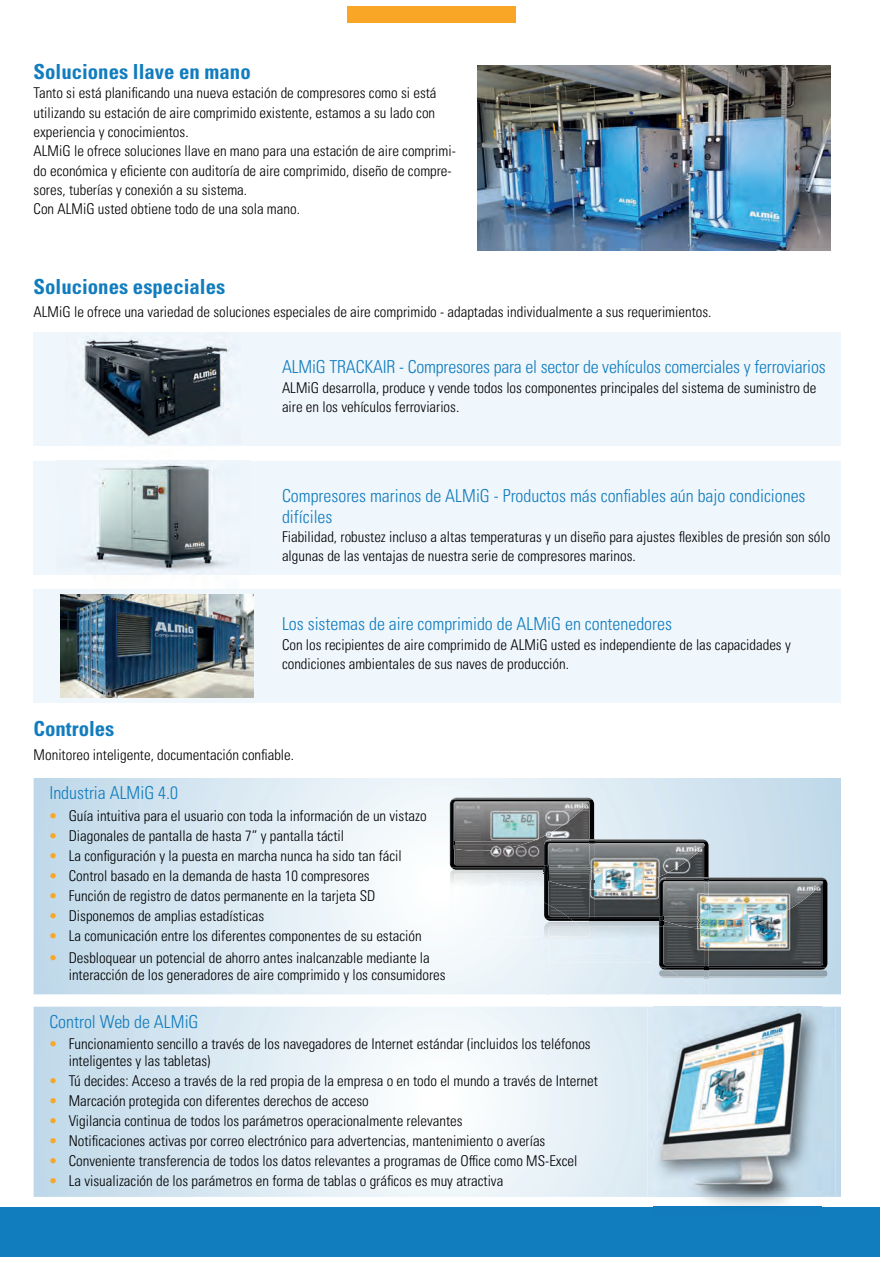
<style>
.page{position:relative;width:893px;height:1263px;background:#fff}
.page>*{position:absolute;margin:0;border:0;box-sizing:border-box;transform-origin:0 0}
.t1{font:700 condensed 20.85px "Univers LT Pro";color:#117cbe}
.t2{font:300 condensed 17.85px/20.9px "Univers LT Pro";color:#117cbe}
.t3{font:300 condensed 14.85px/19.4px "Univers LT Pro";color:#000001}
.s1{color:#f9a626}
</style>
<div class="page">
<div style="left:348px;top:6px;width:168px;height:17px;background:#f9a626"></div>
<div style="left:0;top:1207px;width:880px;height:50px;background:#117cbe"></div>
<svg style="left:34px;top:1007px;width:807px;height:190px"></svg>
<div style="left:34px;top:589px;width:807px;height:114px;background:#f0f7fc"></div>
<div style="left:34px;top:461px;width:807px;height:113px;background:#f0f7fc"></div>
<svg style="left:34px;top:778px;width:807px;height:216px"></svg>
<img style="left:452px;top:798px;width:140px;height:2px">
<img style="left:451px;top:867px;width:93px;height:4px">
<img style="left:450px;top:800px;width:144px;height:67px">
<img style="left:457px;top:844px;width:66px;height:7px">
<img style="left:457px;top:842px;width:74px;height:2px">
<svg style="left:454px;top:842px;width:3px;height:24px"></svg>
<img style="left:454px;top:801px;width:136px;height:41px">
<img style="left:452px;top:939px;width:92px;height:2px">
<img style="left:454px;top:869px;width:90px;height:1px">
<img style="left:450px;top:871px;width:94px;height:68px">
<img style="left:454px;top:888px;width:70px;height:6px">
<img style="left:455px;top:894px;width:76px;height:3px">
<div style="left:454px;top:897px;width:90px;height:40px;background:#f4f9fc"></div>
<img style="left:594px;top:839px;width:114px;height:80px">
<img style="left:550px;top:839px;width:40px;height:2px">
<img style="left:594px;top:919px;width:65px;height:5px">
<img style="left:546px;top:919px;width:27px;height:2px">
<img style="left:544px;top:841px;width:46px;height:24px">
<img style="left:544px;top:881px;width:50px;height:38px">
<img style="left:544px;top:902px;width:26px;height:17px">
<img style="left:594px;top:883px;width:49px;height:7px">
<img style="left:554px;top:883px;width:34px;height:6px">
<img style="left:594px;top:843px;width:108px;height:1px">
<img style="left:550px;top:843px;width:40px;height:1px">
<img style="left:594px;top:880px;width:57px;height:3px">
<img style="left:548px;top:880px;width:40px;height:3px">
<img style="left:592px;top:844px;width:112px;height:36px">
<img style="left:549px;top:867px;width:43px;height:4px">
<img style="left:549px;top:844px;width:45px;height:23px">
<img style="left:549px;top:869px;width:41px;height:1px">
<img style="left:549px;top:871px;width:45px;height:9px">
<svg style="left:588px;top:873px;width:6px;height:16px"></svg>
<img style="left:548px;top:846px;width:2px;height:19px">
<svg style="left:544px;top:865px;width:5px;height:16px"></svg>
<svg style="left:590px;top:839px;width:4px;height:5px"></svg>
<svg style="left:546px;top:839px;width:4px;height:7px"></svg>
<img style="left:545px;top:922px;width:29px;height:2px">
<img style="left:544px;top:924px;width:164px;height:71px">
<svg style="left:574px;top:919px;width:20px;height:5px"></svg>
<img style="left:548px;top:924px;width:46px;height:15px">
<img style="left:544px;top:924px;width:35px;height:12px">
<svg style="left:544px;top:936px;width:4px;height:5px"></svg>
<img style="left:555px;top:953px;width:88px;height:7px">
<img style="left:551px;top:994px;width:151px;height:1px">
<img style="left:548px;top:960px;width:103px;height:3px">
<img style="left:548px;top:963px;width:154px;height:31px">
<img style="left:708px;top:877px;width:117px;height:2px">
<img style="left:666px;top:877px;width:38px;height:2px">
<img style="left:708px;top:968px;width:119px;height:10px">
<img style="left:708px;top:879px;width:119px;height:89px">
<img style="left:659px;top:879px;width:45px;height:37px">
<img style="left:659px;top:924px;width:49px;height:44px">
<img style="left:707px;top:923px;width:51px;height:6px">
<img style="left:674px;top:923px;width:33px;height:1px">
<img style="left:674px;top:924px;width:34px;height:5px">
<img style="left:674px;top:920px;width:93px;height:3px">
<img style="left:674px;top:920px;width:31px;height:1px">
<img style="left:674px;top:922px;width:32px;height:1px">
<img style="left:708px;top:883px;width:115px;height:37px">
<img style="left:665px;top:882px;width:43px;height:38px">
<img style="left:663px;top:883px;width:2px;height:33px">
<svg style="left:659px;top:916px;width:15px;height:8px"></svg>
<img style="left:708px;top:881px;width:115px;height:2px">
<img style="left:666px;top:881px;width:38px;height:1px">
<svg style="left:704px;top:877px;width:4px;height:5px"></svg>
<svg style="left:661px;top:877px;width:5px;height:6px"></svg>
<img style="left:708px;top:969px;width:116px;height:1px">
<img style="left:708px;top:974px;width:116px;height:1px">
<svg style="left:660px;top:964px;width:48px;height:14px"></svg>
<div style="left:34px;top:332px;width:807px;height:114px;background:#f0f7fc"></div>
<img style="left:57px;top:461px;width:193px;height:113px">
<img style="left:60px;top:595px;width:194px;height:102px">
<img style="left:654px;top:1202px;width:167px;height:5px">
<img style="left:647px;top:1007px;width:188px;height:190px">
<img style="left:654px;top:1007px;width:167px;height:190px">
<img style="left:477px;top:65px;width:353px;height:186px">
<img style="left:82px;top:337px;width:147px;height:102px">
<h1 class="t1" style="left:34px;top:63px;width:219px">Soluciones llave en mano</h1>
<p class="t3" style="left:34px;top:84px;width:424px">Tanto si está planificando una nueva estación de compresores como si está utilizando su estación de aire comprimido existente, estamos a su lado con experiencia y conocimientos.<br>ALMiG le ofrece soluciones llave en mano para una estación de aire comprimi&shy;do económica y eficiente con auditoría de aire comprimido, diseño de compre&shy;sores, tuberías y conexión a su sistema.<br>Con ALMiG usted obtiene todo de una sola mano.</p>
<h1 class="t1" style="left:34px;top:277px;width:193px">Soluciones especiales</h1>
<p class="t3" style="left:34px;top:303px;width:679px">ALMiG le ofrece una variedad de soluciones especiales de aire comprimido - adaptadas individualmente a sus requerimientos.</p>
<p class="t2" style="left:282px;top:358px;width:545px">ALMiG TRACKAIR - Compresores para el sector de vehículos comerciales y ferroviarios</p>
<p class="t3" style="left:282px;top:379px;width:536px">ALMiG desarrolla, produce y vende todos los componentes principales del sistema de suministro de aire en los vehículos ferroviarios.</p>
<p class="t2" style="left:282px;top:486px;width:525px">Compresores marinos de ALMiG - Productos más confiables aún bajo condiciones difíciles</p>
<p class="t3" style="left:282px;top:528px;width:550px">Fiabilidad, robustez incluso a altas temperaturas y un diseño para ajustes flexibles de presión son sólo algunas de las ventajas de nuestra serie de compresores marinos.</p>
<p class="t2" style="left:282px;top:614px;width:391px">Los sistemas de aire comprimido de ALMiG en contenedores</p>
<p class="t3" style="left:282px;top:635px;width:510px">Con los recipientes de aire comprimido de ALMiG usted es independiente de las capacidades y condiciones ambientales de sus naves de producción.</p>
<h1 class="t1" style="left:34px;top:720px;width:82px">Controles</h1>
<p class="t3" style="left:34px;top:746px;width:262px">Monitoreo inteligente, documentación confiable.</p>
<p class="t2" style="left:49px;top:783px;width:130px">Industria ALMiG 4.0</p>
<p class="t3" style="left:49px;top:807px;width:379px"><span class="s1">•</span> Guía intuitiva para el usuario con toda la información de un vistazo</p>
<p class="t3" style="left:49px;top:827px;width:296px"><span class="s1">•</span> Diagonales de pantalla de hasta 7” y pantalla táctil</p>
<p class="t3" style="left:49px;top:847px;width:354px"><span class="s1">•</span> La configuración y la puesta en marcha nunca ha sido tan fácil</p>
<p class="t3" style="left:49px;top:867px;width:322px"><span class="s1">•</span> Control basado en la demanda de hasta 10 compresores</p>
<p class="t3" style="left:49px;top:887px;width:328px"><span class="s1">•</span> Función de registro de datos permanente en la tarjeta SD</p>
<p class="t3" style="left:49px;top:907px;width:216px"><span class="s1">•</span> Disponemos de amplias estadísticas</p>
<p class="t3" style="left:49px;top:927px;width:374px"><span class="s1">•</span> La comunicación entre los diferentes componentes de su estación</p>
<p class="t3" style="left:69px;top:949px;width:378px;line-height:17.9px;text-indent:-19px"><span class="s1">•</span> Desbloquear un potencial de ahorro antes inalcanzable mediante la interacción de los generadores de aire comprimido y los consumidores</p>
<p class="t2" style="left:49px;top:1013px;width:151px">Control Web de ALMiG</p>
<p class="t3" style="left:69px;top:1037px;width:523px;line-height:16.4px;text-indent:-19px"><span class="s1">•</span> Funcionamiento sencillo a través de los navegadores de Internet estándar (incluidos los teléfonos inteligentes y las tabletas)</p>
<p class="t3" style="left:49px;top:1071px;width:550px"><span class="s1">•</span> Tú decides: Acceso a través de la red propia de la empresa o en todo el mundo a través de Internet</p>
<p class="t3" style="left:49px;top:1092px;width:321px"><span class="s1">•</span> Marcación protegida con diferentes derechos de acceso</p>
<p class="t3" style="left:49px;top:1112px;width:415px"><span class="s1">•</span> Vigilancia continua de todos los parámetros operacionalmente relevantes</p>
<p class="t3" style="left:49px;top:1132px;width:497px"><span class="s1">•</span> Notificaciones activas por correo electrónico para advertencias, mantenimiento o averías</p>
<p class="t3" style="left:49px;top:1152px;width:529px"><span class="s1">•</span> Conveniente transferencia de todos los datos relevantes a programas de Office como MS-Excel</p>
<p class="t3" style="left:49px;top:1172px;width:455px"><span class="s1">•</span> La visualización de los parámetros en forma de tablas o gráficos es muy atractiva</p>
</div>
